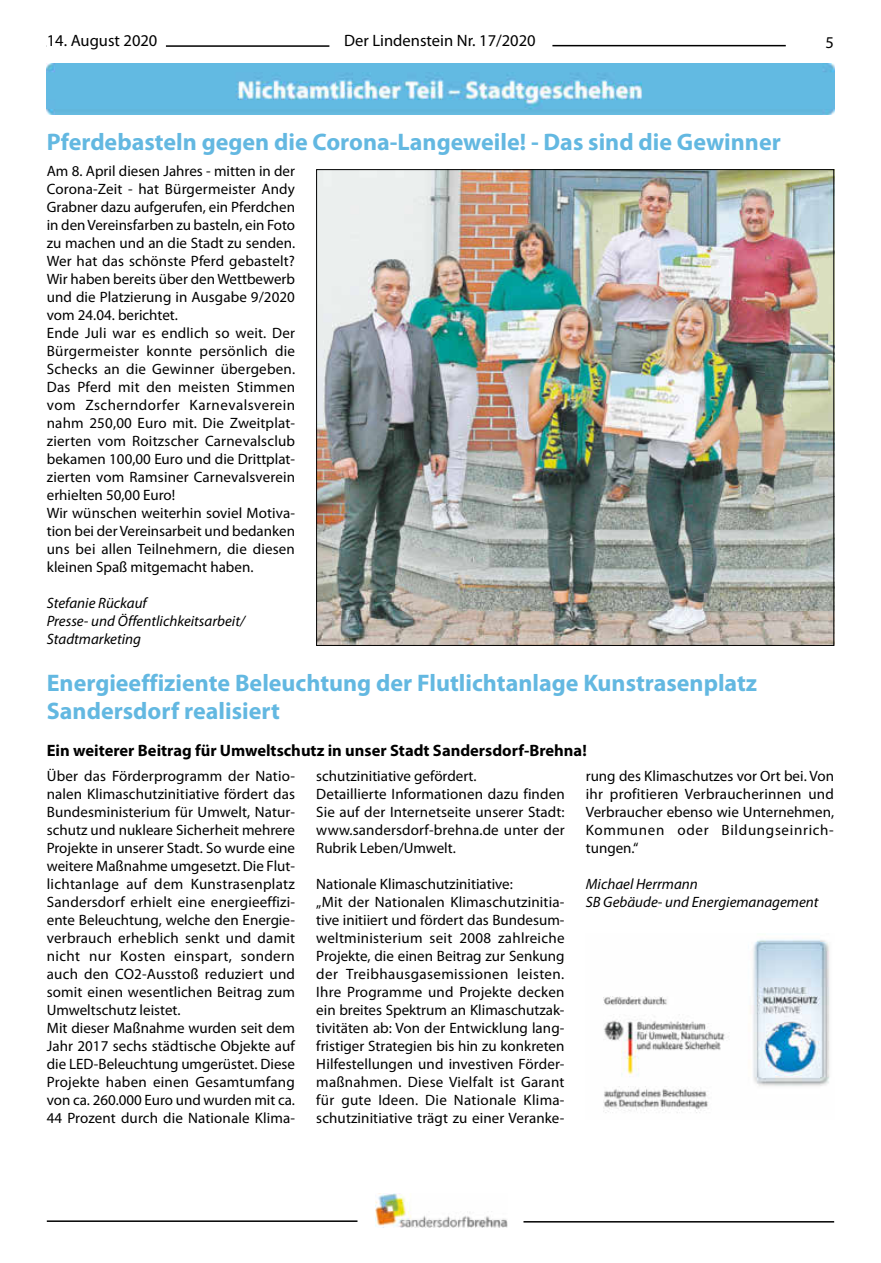
<style>
.page{position:relative;width:881px;height:1263px;background:#fff}
.page>*{position:absolute;margin:0;border:0;box-sizing:border-box;transform-origin:0 0}
.t1{font:700 24px/28.8px "Myriad Pro";color:#63b8e1}
.t2{font:700 16.5px "Myriad Pro";color:#000}
.t3{font:16.5px "Myriad Pro";color:#000}
.t4{font:15px/18px "Myriad Pro";letter-spacing:.005em;color:#000}
.t5{font:italic 15px/18px "Myriad Pro";color:#000}
</style>
<div class="page">
<hr style="left:47px;top:45px;width:282px;height:2px;background:#000">
<div style="left:47px;top:33px;width:119px;height:15px;background:#fff"></div>
<hr style="left:552px;top:45px;width:233px;height:1px;background:#000">
<hr style="left:47px;top:1220px;width:310px;height:2px;background:#000">
<hr style="left:523px;top:1221px;width:310px;height:1px;background:#000">
<img style="left:375px;top:1193px;width:132px;height:35px">
<img style="left:47px;top:64px;width:786px;height:51px">
<img style="left:318px;top:171px;width:513px;height:473px">
<img style="left:603px;top:939px;width:227px;height:174px">
<p class="t3" style="left:47px;top:30px;width:112px">14. August 2020</p>
<p class="t3" style="left:344px;top:31px;width:193px">Der Lindenstein Nr. 17/2020</p>
<p class="t3" style="left:825px;top:32px;width:10px">5</p>
<h1 class="t1" style="left:47px;top:127px;width:735px">Pferdebasteln gegen die Corona-Langeweile! - Das sind die Gewinner</h1>
<p class="t4" style="left:47px;top:162px;width:250px">Am 8. April diesen Jahres - mitten in der Corona-Zeit - hat Bürgermeister Andy Grabner dazu aufgerufen, ein Pferdchen in den Vereinsfarben zu basteln, ein Foto zu machen und an die Stadt zu senden.<br>Wer hat das schönste Pferd gebastelt?<br>Wir haben bereits über den Wettbewerb und die Platzierung in Ausgabe 9/2020 vom 24.04. berichtet.<br>Ende Juli war es endlich so weit. Der Bürgermeister konnte persönlich die Schecks an die Gewinner übergeben.<br>Das Pferd mit den meisten Stimmen vom Zscherndorfer Karnevalsverein nahm 250,00 Euro mit. Die Zweitplat&shy;zierten vom Roitzscher Carnevalsclub bekamen 100,00 Euro und die Drittplat&shy;zierten vom Ramsiner Carnevalsverein erhielten 50,00 Euro!<br>Wir wünschen weiterhin soviel Motiva&shy;tion bei der Vereinsarbeit und bedanken uns bei allen Teilnehmern, die diesen kleinen Spaß mitgemacht haben.</p>
<p class="t5" style="left:47px;top:594px;width:199px">Stefanie Rückauf<br>Presse- und Öffentlichkeitsarbeit/<br>Stadtmarketing</p>
<h1 class="t1" style="left:47px;top:667px;width:711px">Energieeffiziente Beleuchtung der Flutlichtanlage Kunstrasenplatz<br>Sandersdorf realisiert</h1>
<p class="t2" style="left:47px;top:740px;width:541px">Ein weiterer Beitrag für Umweltschutz in unser Stadt Sandersdorf-Brehna!</p>
<p class="t4" style="left:47px;top:766px;width:250px">Über das Förderprogramm der Natio&shy;nalen Klimaschutzinitiative fördert das Bundesministerium für Umwelt, Natur&shy;schutz und nukleare Sicherheit mehrere Projekte in unserer Stadt. So wurde eine weitere Maßnahme umgesetzt. Die Flut&shy;lichtanlage auf dem Kunstrasenplatz Sandersdorf erhielt eine energieeffizi&shy;ente Beleuchtung, welche den Energie&shy;verbrauch erheblich senkt und damit nicht nur Kosten einspart, sondern auch den CO2-Ausstoß reduziert und somit einen wesentlichen Beitrag zum Umweltschutz leistet.<br>Mit dieser Maßnahme wurden seit dem Jahr 2017 sechs städtische Objekte auf die LED-Beleuchtung umgerüstet. Diese Projekte haben einen Gesamtumfang von ca. 260.000 Euro und wurden mit ca.<br>44 Prozent durch die Nationale Klima-</p>
<p class="t4" style="left:316px;top:766px;width:250px">schutzinitiative gefördert.<br>Detaillierte Informationen dazu finden Sie auf der Internetseite unserer Stadt: www.sandersdorf-brehna.de unter der Rubrik Leben/Umwelt.</p>
<p class="t4" style="left:585px;top:766px;width:250px;text-align:justify">rung des Klimaschutzes vor Ort bei. Von ihr profitieren Verbraucherinnen und Verbraucher ebenso wie Unternehmen, Kommunen oder Bildungseinrich&shy;tungen.“</p>
<p class="t5" style="left:585px;top:874px;width:234px">Michael Herrmann<br>SB Gebäude- und Energiemanagement</p>
<p class="t4" style="left:316px;top:874px;width:250px">Nationale Klimaschutzinitiative:<br>„Mit der Nationalen Klimaschutzinitia&shy;tive initiiert und fördert das Bundesum&shy;weltministerium seit 2008 zahlreiche Projekte, die einen Beitrag zur Senkung der Treibhausgasemissionen leisten.<br>Ihre Programme und Projekte decken ein breites Spektrum an Klimaschutzak&shy;tivitäten ab: Von der Entwicklung lang&shy;fristiger Strategien bis hin zu konkreten Hilfestellungen und investiven Förder&shy;maßnahmen. Diese Vielfalt ist Garant für gute Ideen. Die Nationale Klima&shy;schutzinitiative trägt zu einer Veranke-</p>
</div>
